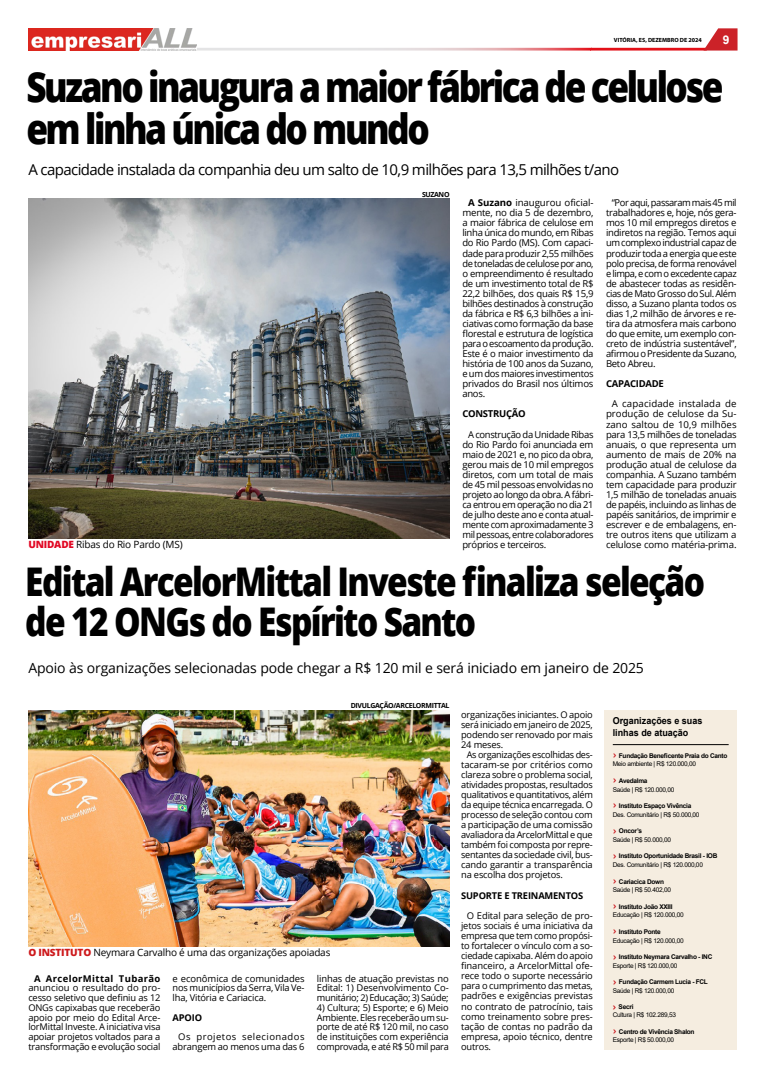
<style>
.page{position:relative;width:766px;height:1078px;background:#fff}
.page>*{position:absolute;margin:0;border:0;box-sizing:border-box;transform-origin:0 0}
.t1{font:800 41.6px/42px "Open Sans";letter-spacing:-.07em;color:#000;scale:.85 1}
.t2{font:800 39.5px/40px "Open Sans";letter-spacing:-.05em;color:#000;scale:.85 1}
.t3{font:15px "Open Sans";letter-spacing:-.04em;color:#000}
.t4{font:14px "Open Sans";letter-spacing:-.01em;color:#000}
.t5{font:700 12px "Arial";color:#fff}
.t6{font:10px "Open Sans";letter-spacing:-.02em;color:#000}
.t7{font:9.5px/10px "Open Sans";letter-spacing:-.025em;color:#000;text-align:justify}
.t8{font:700 9.5px/12px "Arial";color:#000;scale:.94 1}
.t9{font:700 9.5px "Open Sans";letter-spacing:-.03em;color:#000}
.t10{font:9.3px/10.1px "Open Sans";letter-spacing:-.015em;color:#000;text-align:justify}
.t11{font:9.3px/9.7px "Open Sans";letter-spacing:.045em;color:#000;text-align:right}
.t12{font:700 9.3px "Open Sans";letter-spacing:-.015em;color:#000}
.t13{font:700 9.3px "Open Sans";letter-spacing:.04em;color:#000}
.t14{font:700 7px "Open Sans";letter-spacing:-.05em;color:#000}
.t15{font:700 6.5px/8.7px "Arial";letter-spacing:-.04em;color:#000}
.t16{font:6.5px/8.7px "Arial";letter-spacing:-.04em;color:#000}
.t17{font:700 6px "Myriad Pro";color:#000}
.s1{font-weight:700}
.s2{font-weight:800;color:#e10824}
.s3{font-family:"Myriad Pro";font-weight:400;font-size:10px;color:#cc2228}
.s4{font-weight:400}
.s5{font-family:"Myriad Pro";font-size:10px;color:#cc2228}
.s6{font-weight:800;color:#cd191c}
</style>
<div class="page">
<svg style="left:159px;top:28px;width:578px;height:23px"></svg>
<img style="left:28px;top:28px;width:168px;height:22px">
<img style="left:28px;top:199px;width:421px;height:339px">
<img style="left:28px;top:710px;width:421px;height:235px">
<div style="left:604px;top:710px;width:132px;height:339px;background:#f5ede0"></div>
<hr style="left:612px;top:744px;width:116px;height:1px;background:#000">
<p class="t17" style="left:613px;top:36px;width:89px">VITÓRIA, ES, DEZEMBRO DE 2024</p>
<p class="t5" style="left:722px;top:31px;width:8px">9</p>
<h1 class="t1" style="left:26px;top:63px;width:821px">Suzano inaugura a maior fábrica de celulose em linha única do mundo</h1>
<h3 class="t3" style="left:28px;top:159px;width:592px">A capacidade instalada da companhia deu um salto de 10,9 milhões para 13,5 milhões t/ano</h3>
<p class="t14" style="left:422px;top:190px;width:29px">SUZANO</p>
<p class="t7" style="left:462px;top:197px;width:133px;text-indent:6px"><span class="s1">A Suzano</span> inaugurou oficial&shy;mente, no dia 5 de dezembro, a maior fábrica de celulose em linha única do mundo, em Ribas do Rio Pardo (MS). Com capaci&shy;dade para produzir 2,55 milhões de toneladas de celulose por ano, o empreendimento é resultado de um investimento total de R$ 22,2 bilhões, dos quais R$ 15,9 bilhões destinados à construção da fábrica e R$ 6,3 bilhões a ini&shy;ciativas como formação da base florestal e estrutura de logística para o escoamento da produção.<br>Este é o maior investimento da história de 100 anos da Suzano, e um dos maiores investimentos privados do Brasil nos últimos anos.</p>
<p class="t9" style="left:462px;top:407px;width:65px">CONSTRUÇÃO</p>
<p class="t7" style="left:462px;top:429px;width:133px;text-indent:6px">A construção da Unidade Ribas do Rio Pardo foi anunciada em maio de 2021 e, no pico da obra, gerou mais de 10 mil empregos diretos, com um total de mais de 45 mil pessoas envolvidas no projeto ao longo da obra. A fábri&shy;ca entrou em operação no dia 21 de julho deste ano e conta atual&shy;mente com aproximadamente 3 mil pessoas, entre colaboradores próprios e terceiros.</p>
<p class="t7" style="left:606px;top:197px;width:132px;text-indent:6px">“Por aqui, passaram mais 45 mil trabalhadores e, hoje, nós gera&shy;mos 10 mil empregos diretos e indiretos na região. Temos aqui um complexo industrial capaz de produzir toda a energia que este polo precisa, de forma renovável e limpa, e com o excedente capaz de abastecer todas as residên&shy;cias de Mato Grosso do Sul. Além disso, a Suzano planta todos os dias 1,2 milhão de árvores e re&shy;tira da atmosfera mais carbono do que emite, um exemplo con&shy;creto de indústria sustentável”, afirmou o Presidente da Suzano, Beto Abreu.</p>
<p class="t9" style="left:606px;top:377px;width:59px">CAPACIDADE</p>
<p class="t7" style="left:606px;top:398px;width:132px;text-align:center">A capacidade instalada de produção de celulose da Su&shy;zano saltou de 10,9 milhões para 13,5 milhões de toneladas anuais, o que representa um aumento de mais de 20% na produção atual de celulose da companhia. A Suzano também tem capacidade para produzir<br>1,5 milhão de toneladas anuais de papéis, incluindo as linhas de papéis sanitários, de imprimir e escrever e de embalagens, en&shy;tre outros itens que utilizam a</p>
<p class="t6" style="left:28px;top:537px;width:156px"><span class="s2">UNIDADE</span> Ribas do Rio Pardo (MS)</p>
<p class="t7" style="left:606px;top:539px;width:132px">celulose como matéria-prima.</p>
<h2 class="t2" style="left:25px;top:559px;width:801px">Edital ArcelorMittal Investe finaliza seleção de 12 ONGs do Espírito Santo</h2>
<h3 class="t4" style="left:28px;top:658px;width:617px">Apoio às organizações selecionadas pode chegar a R$ 120 mil e será iniciado em janeiro de 2025</h3>
<p class="t14" style="left:351px;top:700px;width:100px">DIVULGAÇÃO/ARCELORMITTAL</p>
<p class="t10" style="left:461px;top:708px;width:133px">organizações iniciantes. O apoio será iniciado em janeiro de 2025, podendo ser renovado por mais 24 meses.</p>
<p class="t10" style="left:461px;top:749px;width:133px;text-indent:6px">As organizações escolhidas des&shy;tacaram-se por critérios como clareza sobre o problema social, atividades propostas, resultados qualitativos e quantitativos, além da equipe técnica encarregada. O processo de seleção contou com a participação de uma comissão avaliadora da ArcelorMittal e que também foi composta por repre&shy;sentantes da sociedade civil, bus&shy;cando garantir a transparência na escolha dos projetos.</p>
<p class="t12" style="left:461px;top:888px;width:124px">SUPORTE E TREINAMENTOS</p>
<p class="t10" style="left:461px;top:909px;width:133px;text-indent:6px">O Edital para seleção de pro&shy;jetos sociais é uma iniciativa da empresa que tem como propósi&shy;to fortalecer o vínculo com a so&shy;ciedade capixaba. Além do apoio financeiro, a ArcelorMittal ofe&shy;rece todo o suporte necessário para o cumprimento das metas, padrões e exigências previstas no contrato de patrocínio, tais como treinamento sobre pres&shy;tação de contas no padrão da empresa, apoio técnico, dentre outros.</p>
<p class="t8" style="left:612px;top:715px;width:97px">Organizações e suas linhas de atuação</p>
<p class="t15" style="left:612px;top:750px;width:116px"><span class="s3">›</span> Fundação Beneficente Praia do Canto<br><span class="s4">Meio ambiente | R$ 120.000,00</span></p>
<p class="t16" style="left:612px;top:776px;width:63px"><span class="s5">›</span> <span class="s1">Avedalma<br></span>Saúde | R$ 120.000,00</p>
<p class="t16" style="left:612px;top:801px;width:88px"><span class="s5">›</span> <span class="s1">Instituto Espaço Vivência<br></span>Des. Comunitário | R$ 50.000,00</p>
<p class="t16" style="left:612px;top:826px;width:60px"><span class="s5">›</span> <span class="s1">Oncor’s<br></span>Saúde | R$ 50.000,00</p>
<p class="t15" style="left:612px;top:851px;width:106px"><span class="s3">›</span> Instituto Oportunidade Brasil - IOB<br><span class="s4">Des. Comunitário | R$ 120.000,00</span></p>
<p class="t16" style="left:612px;top:876px;width:60px"><span class="s5">›</span> <span class="s1">Cariacica Down<br></span>Saúde | R$ 50.402,00</p>
<p class="t16" style="left:612px;top:901px;width:72px"><span class="s5">›</span> <span class="s1">Instituto João XXIII<br></span>Educação | R$ 120.000,00</p>
<p class="t16" style="left:612px;top:927px;width:72px"><span class="s5">›</span> <span class="s1">Instituto Ponte<br></span>Educação | R$ 120.000,00</p>
<p class="t6" style="left:28px;top:944px;width:303px"><span class="s6">O INSTITUTO</span> Neymara Carvalho é uma das organizações apoiadas</p>
<p class="t15" style="left:612px;top:952px;width:101px"><span class="s3">›</span> Instituto Neymara Carvalho - INC<br><span class="s4">Esporte | R$ 120.000,00</span></p>
<p class="t13" style="left:34px;top:971px;width:128px">A ArcelorMittal Tubarão</p>
<p class="t10" style="left:28px;top:982px;width:134px;line-height:9.7px">anunciou o resultado do pro&shy;cesso seletivo que definiu as 12<br>ONGs capixabas que receberão apoio por meio do Edital Arce&shy;lorMittal Investe. A iniciativa visa apoiar projetos voltados para a transformação e evolução social</p>
<p class="t10" style="left:172px;top:973px;width:133px;line-height:9.7px">e econômica de comunidades nos municípios da Serra, Vila Ve&shy;lha, Vitória e Cariacica.</p>
<p class="t10" style="left:317px;top:973px;width:133px;line-height:9.7px">linhas de atuação previstas no Edital: 1) Desenvolvimento Co&shy;munitário; 2) Educação; 3) Saúde;</p>
<p class="t10" style="left:317px;top:1002px;width:133px;line-height:9.7px">4) Cultura; 5) Esporte; e 6) Meio Ambiente. Eles receberão um su&shy;porte de até R$ 120 mil, no caso de instituições com experiência comprovada, e até R$ 50 mil para</p>
<p class="t15" style="left:612px;top:977px;width:97px"><span class="s3">›</span> Fundação Carmem Lucia - FCL<br><span class="s4">Saúde | R$ 120.000,00</span></p>
<p class="t16" style="left:612px;top:1002px;width:65px;line-height:7.9px"><span class="s5">›</span> <span class="s1">Secri<br></span>Cultura | R$ 102.289,53</p>
<p class="t12" style="left:172px;top:1010px;width:31px">APOIO</p>
<p class="t11" style="left:172px;top:1031px;width:133px">Os projetos selecionados abrangem ao menos uma das 6</p>
<p class="t15" style="left:612px;top:1027px;width:83px;line-height:8.2px"><span class="s3">›</span> Centro de Vivência Shalon<br><span class="s4">Esporte | R$ 50.000,00</span></p>
</div>
